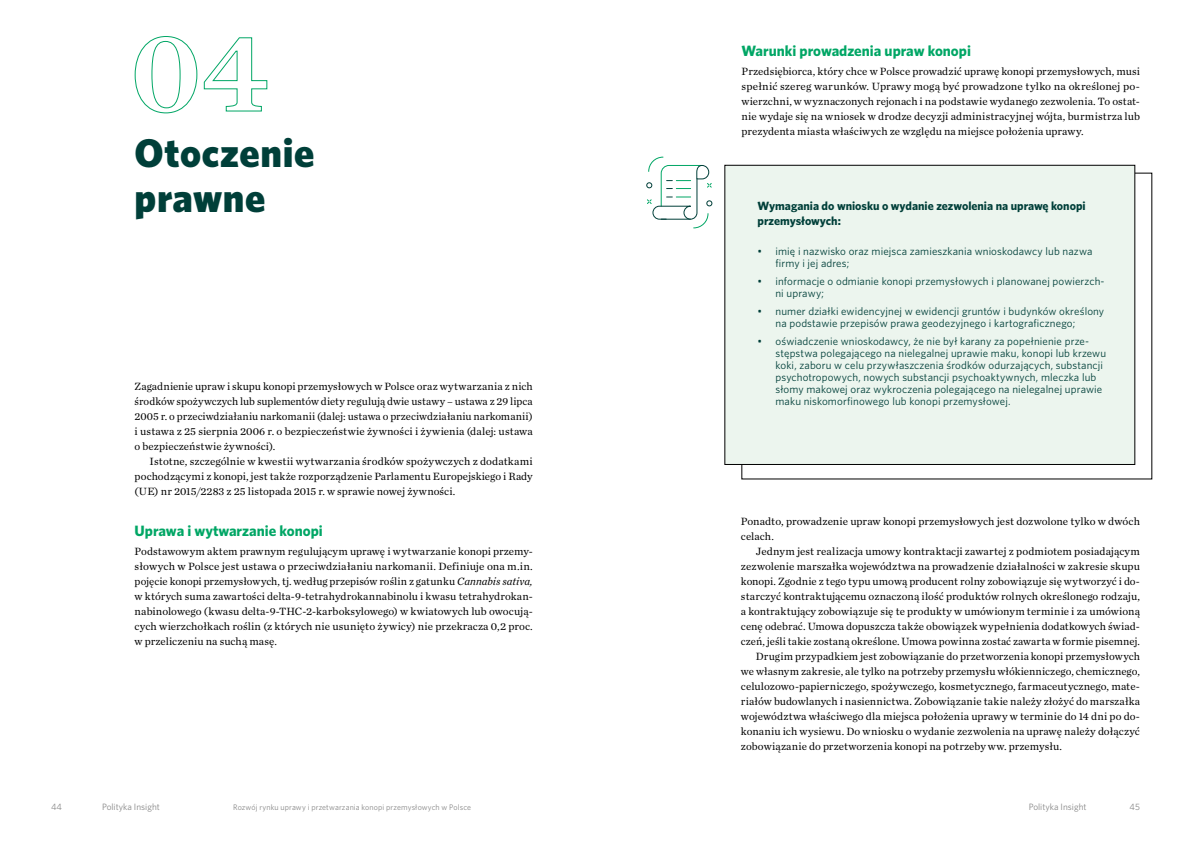
<style>
.page{position:relative;width:1191px;height:842px;background:#fff}
.page>*{position:absolute;margin:0;border:0;box-sizing:border-box;transform-origin:0 0}
.t1{font:900 40px/45px "Whitney";letter-spacing:.015em;color:#003f39}
.t2{font:700 15px "Whitney";color:#00a665}
.t3{font:700 12px/15px "Whitney";color:#003f39}
.t4{font:11px/15px "Chronicle Text G1";letter-spacing:.005em;color:#000;text-align:justify}
.t5{font:11px/12px "Whitney";letter-spacing:.01em;color:#003f39}
.t6{font:9.2px "Whitney";color:#878787}
.t7{font:8px "Whitney";letter-spacing:.015em;color:#878787}
.s1{font-style:italic}
</style>
<div class="page">
<div style="left:725px;top:165px;width:409px;height:299px;background:#ecf5ee"></div>
<div style="left:724px;top:165px;width:411px;height:300px;border:1px solid #000"></div>
<svg style="left:134px;top:36px;width:134px;height:78px"></svg>
<svg style="left:646px;top:156px;width:66px;height:73px"></svg>
<h1 class="t1" style="left:135px;top:129px;width:181px">Otoczenie prawne</h1>
<p class="t4" style="left:135px;top:378px;width:400px">Zagadnienie upraw i skupu konopi przemysłowych w Polsce oraz wytwarzania z nich środków spożywczych lub suplementów diety regulują dwie ustawy – ustawa z 29 lipca 2005 r. o przeciwdziałaniu narkomanii (dalej: ustawa o przeciwdziałaniu narkomanii) i ustawa z 25 sierpnia 2006 r. o bezpieczeństwie żywności i żywienia (dalej: ustawa o bezpieczeństwie żywności).</p>
<p class="t4" style="left:135px;top:453px;width:399px;text-indent:15px">Istotne, szczególnie w kwestii wytwarzania środków spożywczych z dodatkami pochodzącymi z konopi, jest także rozporządzenie Parlamentu Europejskiego i Rady (UE) nr 2015/2283 z 25 listopada 2015 r. w sprawie nowej żywności.</p>
<h2 class="t2" style="left:135px;top:521px;width:190px">Uprawa i wytwarzanie konopi</h2>
<p class="t4" style="left:135px;top:543px;width:400px">Podstawowym aktem prawnym regulującym uprawę i wytwarzanie konopi przemy&shy;słowych w Polsce jest ustawa o przeciwdziałaniu narkomanii. Definiuje ona m.in. pojęcie konopi przemysłowych, tj. według przepisów roślin z gatunku <span class="s1">Cannabis sativa, </span>w których suma zawartości delta-9-tetrahydrokannabinolu i kwasu tetrahydrokan&shy;nabinolowego (kwasu delta-9-THC-2-karboksylowego) w kwiatowych lub owocują&shy;cych wierzchołkach roślin (z których nie usunięto żywicy) nie przekracza 0,2 proc. w przeliczeniu na suchą masę.</p>
<h2 class="t2" style="left:741px;top:41px;width:231px">Warunki prowadzenia upraw konopi</h2>
<p class="t4" style="left:741px;top:63px;width:400px">Przedsiębiorca, który chce w Polsce prowadzić uprawę konopi przemysłowych, musi spełnić szereg warunków. Uprawy mogą być prowadzone tylko na określonej po&shy;wierzchni, w wyznaczonych rejonach i na podstawie wydanego zezwolenia. To ostat&shy;nie wydaje się na wniosek w drodze decyzji administracyjnej wójta, burmistrza lub prezydenta miasta właściwych ze względu na miejsce położenia uprawy.</p>
<p class="t3" style="left:757px;top:198px;width:330px">Wymagania do wniosku o wydanie zezwolenia na uprawę konopi przemysłowych:</p>
<p class="t5" style="left:775px;top:245px;width:318px;text-indent:-18px">• imię i nazwisko oraz miejsca zamieszkania wnioskodawcy lub nazwa firmy i jej adres;</p>
<p class="t5" style="left:775px;top:275px;width:330px;text-indent:-18px">• informacje o odmianie konopi przemysłowych i planowanej powierzch&shy;ni uprawy;</p>
<p class="t5" style="left:775px;top:305px;width:330px;text-indent:-18px">• numer działki ewidencyjnej w ewidencji gruntów i budynków określony na podstawie przepisów prawa geodezyjnego i kartograficznego;</p>
<p class="t5" style="left:775px;top:335px;width:332px;text-indent:-18px">• oświadczenie wnioskodawcy, że nie był karany za popełnienie prze&shy;stępstwa polegającego na nielegalnej uprawie maku, konopi lub krzewu koki, zaboru w celu przywłaszczenia środków odurzających, substancji psychotropowych, nowych substancji psychoaktywnych, mleczka lub słomy makowej oraz wykroczenia polegającego na nielegalnej uprawie maku niskomorfinowego lub konopi przemysłowej.</p>
<p class="t4" style="left:741px;top:513px;width:400px">Ponadto, prowadzenie upraw konopi przemysłowych jest dozwolone tylko w dwóch celach.</p>
<p class="t4" style="left:756px;top:543px;width:385px">Jednym jest realizacja umowy kontraktacji zawartej z podmiotem posiadającym</p>
<p class="t4" style="left:741px;top:558px;width:400px">zezwolenie marszałka województwa na prowadzenie działalności w zakresie skupu</p>
<p class="t4" style="left:741px;top:573px;width:400px">konopi. Zgodnie z tego typu umową producent rolny zobowiązuje się wytworzyć i do-</p>
<p class="t4" style="left:741px;top:588px;width:400px">starczyć kontraktującemu oznaczoną ilość produktów rolnych określonego rodzaju,</p>
<p class="t4" style="left:741px;top:603px;width:400px">a kontraktujący zobowiązuje się te produkty w umówionym terminie i za umówioną</p>
<p class="t4" style="left:741px;top:618px;width:400px">cenę odebrać. Umowa dopuszcza także obowiązek wypełnienia dodatkowych świad-</p>
<p class="t4" style="left:741px;top:633px;width:400px">czeń, jeśli takie zostaną określone. Umowa powinna zostać zawarta w formie pisemnej.</p>
<p class="t4" style="left:756px;top:648px;width:385px">Drugim przypadkiem jest zobowiązanie do przetworzenia konopi przemysłowych</p>
<p class="t4" style="left:741px;top:663px;width:400px">we własnym zakresie, ale tylko na potrzeby przemysłu włókienniczego, chemicznego,</p>
<p class="t4" style="left:741px;top:678px;width:400px">celulozowo-papierniczego, spożywczego, kosmetycznego, farmaceutycznego, mate-</p>
<p class="t4" style="left:741px;top:693px;width:400px">riałów budowlanych i nasiennictwa. Zobowiązanie takie należy złożyć do marszałka</p>
<p class="t4" style="left:741px;top:708px;width:400px">województwa właściwego dla miejsca położenia uprawy w terminie do 14 dni po do-</p>
<p class="t4" style="left:741px;top:723px;width:400px">konaniu ich wysiewu. Do wniosku o wydanie zezwolenia na uprawę należy dołączyć</p>
<p class="t4" style="left:741px;top:738px;width:322px">zobowiązanie do przetworzenia konopi na potrzeby ww. przemysłu.</p>
<p class="t6" style="left:51px;top:801px;width:12px">44</p>
<p class="t6" style="left:102px;top:801px;width:59px">Polityka Insight</p>
<p class="t7" style="left:233px;top:802px;width:239px">Rozwój rynku uprawy i przetwarzania konopi przemysłowych w Polsce</p>
<p class="t6" style="left:1028px;top:801px;width:59px">Polityka Insight</p>
<p class="t6" style="left:1129px;top:801px;width:12px">45</p>
</div>
